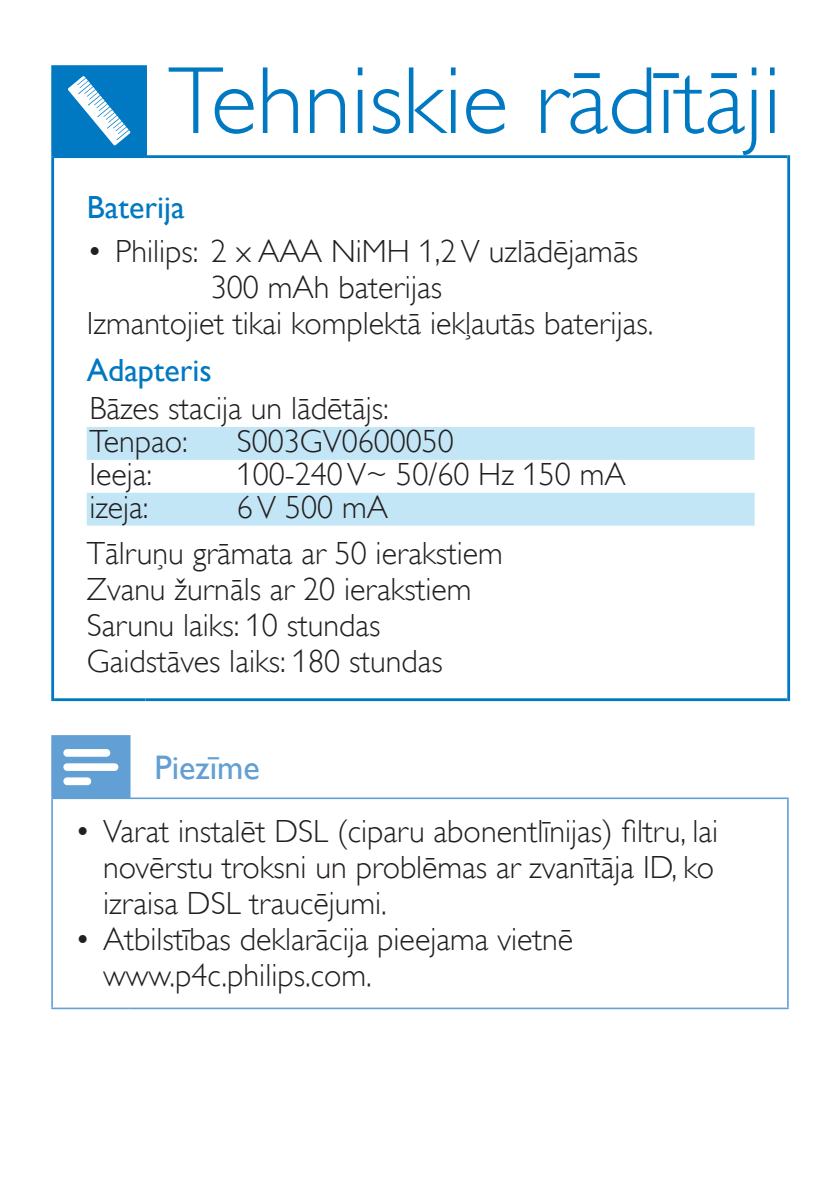
<style>
.page{position:relative;width:840px;height:1191px;background:#fff}
.page>*{position:absolute;margin:0;border:0;box-sizing:border-box;transform-origin:0 0}
.t1{font:96px "Gill Sans Alt One WGL Light";color:#0079c2}
.t2{font:34px "Gill Sans Alt One WGL";color:#629fd5}
.t3{font:32px/36px "Gill Sans Alt One WGL Light";color:#231f20}
.t4{font:32px "Gill Sans Alt One WGL";color:#0079c2}
</style>
<div class="page">
<div style="left:53px;top:67px;width:92px;height:90px;background:#0079c2"></div>
<hr style="left:51px;top:157px;width:3px;height:544px;background:#0079c2">
<hr style="left:147px;top:155px;width:639px;height:3px;background:#0079c2">
<hr style="left:786px;top:155px;width:3px;height:546px;background:#0079c2">
<hr style="left:54px;top:698px;width:91px;height:3px;background:#0079c2">
<hr style="left:145px;top:698px;width:641px;height:3px;background:#0079c2">
<hr style="left:54px;top:65px;width:90px;height:3px;background:#0079c2">
<hr style="left:51px;top:65px;width:3px;height:92px;background:#0079c2">
<hr style="left:144px;top:65px;width:3px;height:93px;background:#0079c2">
<hr style="left:54px;top:155px;width:90px;height:3px;background:#0079c2">
<svg style="left:68px;top:76px;width:62px;height:70px"></svg>
<svg style="left:87px;top:427px;width:667px;height:98px;fill:#c3e6f6"></svg>
<div style="left:52px;top:736px;width:78px;height:62px;background:#629fd5"></div>
<hr style="left:51px;top:735px;width:79px;height:1px;background:#629fd5">
<hr style="left:51px;top:736px;width:2px;height:61px;background:#629fd5">
<hr style="left:51px;top:797px;width:79px;height:2px;background:#629fd5">
<hr style="left:51px;top:799px;width:2px;height:208px;background:#629fd5">
<hr style="left:130px;top:797px;width:658px;height:2px;background:#629fd5">
<hr style="left:786px;top:799px;width:2px;height:208px;background:#629fd5">
<hr style="left:51px;top:1007px;width:79px;height:2px;background:#629fd5">
<hr style="left:130px;top:1007px;width:658px;height:2px;background:#629fd5">
<svg style="left:63px;top:749px;width:47px;height:7px"></svg>
<svg style="left:63px;top:763px;width:55px;height:8px"></svg>
<svg style="left:63px;top:777px;width:28px;height:8px"></svg>
<h1 class="t1" style="left:168px;top:38px;width:614px">Tehniskie rādītāji</h1>
<p class="t4" style="left:87px;top:185px;width:100px">Baterija</p>
<p class="t3" style="left:87px;top:233px;width:552px">• Philips: 2 x AAA NiMH 1,2 V uzlādējamās</p>
<p class="t3" style="left:211px;top:269px;width:232px">300 mAh baterijas</p>
<p class="t3" style="left:87px;top:305px;width:568px">Izmantojiet tikai komplektā iekļautās baterijas.</p>
<p class="t4" style="left:87px;top:348px;width:126px">Adapteris</p>
<p class="t3" style="left:89px;top:392px;width:300px;line-height:32.8px">Bāzes stacija un lādētājs:<br>Tenpao:</p>
<p class="t3" style="left:236px;top:423px;width:219px">S003GV0600050</p>
<p class="t3" style="left:89px;top:456px;width:64px">Ieeja:</p>
<p class="t3" style="left:236px;top:456px;width:390px">100-240V~ 50/60 Hz 150 mA</p>
<p class="t3" style="left:90px;top:489px;width:60px">izeja:</p>
<p class="t3" style="left:87px;top:484px;width:417px;line-height:46px;text-indent:150px">6 V 500 mA<br>Tālruņu grāmata ar 50 ierakstiem</p>
<p class="t3" style="left:87px;top:571px;width:386px">Zvanu žurnāls ar 20 ierakstiem<br>Sarunu laiks: 10 stundas<br>Gaidstāves laiks: 180 stundas</p>
<p class="t2" style="left:154px;top:744px;width:107px">Piezīme</p>
<p class="t3" style="left:103px;top:813px;width:616px;text-indent:-28px">• Varat instalēt DSL (ciparu abonentlīnijas) filtru, lai novērstu troksni un problēmas ar zvanītāja ID, ko izraisa DSL traucējumi.</p>
<p class="t3" style="left:103px;top:921px;width:471px;text-indent:-28px">• Atbilstības deklarācija pieejama vietnē www.p4c.philips.com.</p>
</div>
